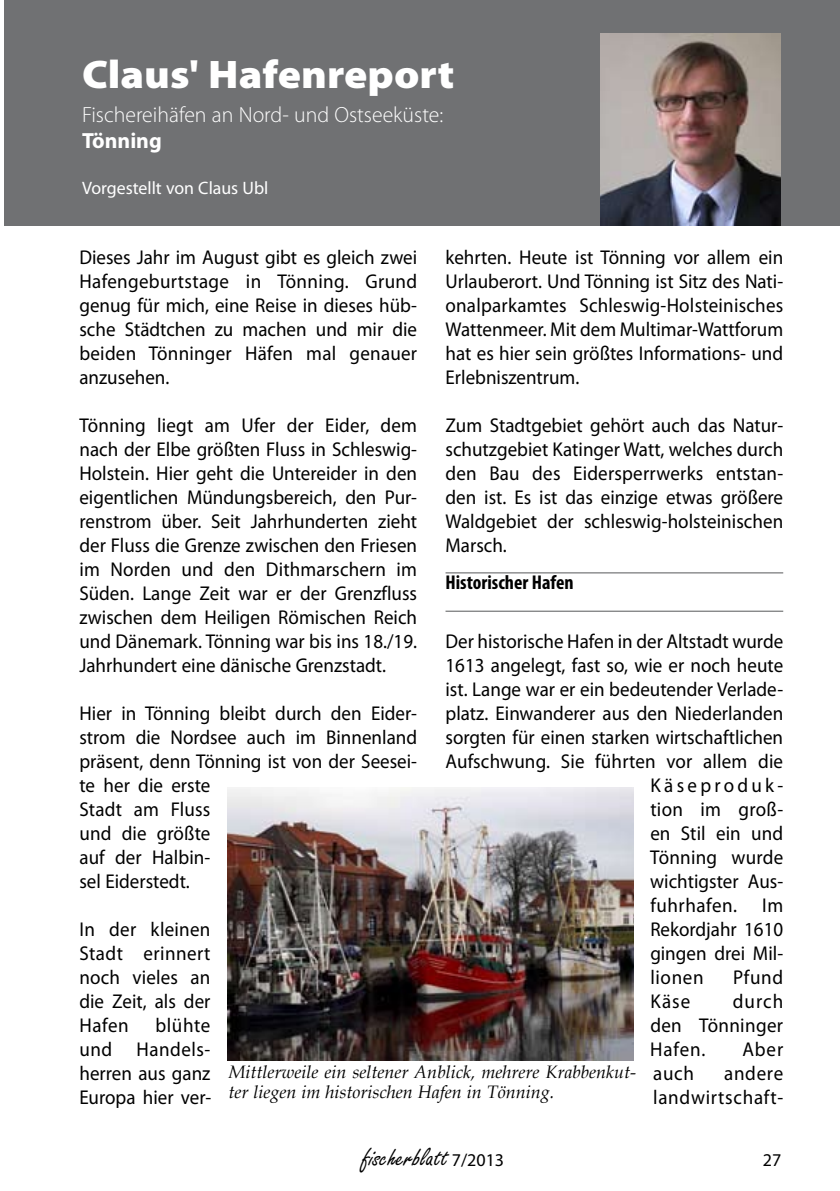
<style>
.page{position:relative;width:840px;height:1191px;background:#fff}
.page>*{position:absolute;margin:0;border:0;box-sizing:border-box;transform-origin:0 0}
.t1{font:900 40px "Myriad Pro";color:#fff;scale:1.08 1}
.t2{font:28px "Freestyle Script";color:#000}
.t3{font:300 22px "Myriad Pro";color:#fff}
.t4{font:700 22px "Myriad Pro";color:#fff}
.t5{font:20px/24px "Myriad Pro";color:#000;text-align:justify;scale:.95 1}
.t6{font:20px/24px "Myriad Pro";letter-spacing:.04em;color:#000;text-align:right;scale:.95 1}
.t7{font:700 condensed 20px "Myriad Pro";color:#000}
.t8{font:20px "Myriad Pro";letter-spacing:.03em;color:#000;scale:.95 1}
.t9{font:20px "Myriad Pro";letter-spacing:.175em;color:#000;scale:.95 1}
.t10{font:20px "Myriad Pro";letter-spacing:.02em;color:#000;scale:.95 1}
.t11{font:italic 18px/20px "Book Antiqua";color:#000}
.t12{font:18px "Myriad Pro";color:#fff}
.t13{font:18px "Myriad Pro";color:#000}
.s1{font-family:"Myriad Pro";font-size:18px}
</style>
<div class="page">
<div style="left:4px;top:0;width:835px;height:225px;background:#707173"></div>
<img style="left:600px;top:33px;width:179px;height:192px">
<hr style="left:445px;top:572px;width:337px;height:1px;background:#878889">
<hr style="left:445px;top:610px;width:337px;height:2px;background:#878889">
<img style="left:227px;top:788px;width:406px;height:272px">
<h1 class="t1" style="left:82px;top:48px;width:346px">Claus' Hafenreport</h1>
<p class="t3" style="left:82px;top:101px;width:362px">Fischereihäfen an Nord- und Ostseeküste:</p>
<p class="t4" style="left:82px;top:126px;width:81px">Tönning</p>
<p class="t12" style="left:82px;top:177px;width:188px">Vorgestellt von Claus Ubl</p>
<p class="t5" style="left:79px;top:245px;width:357px">Dieses Jahr im August gibt es gleich zwei Hafengeburtstage in Tönning. Grund genug für mich, eine Reise in dieses hüb&shy;sche Städtchen zu machen und mir die beiden Tönninger Häfen mal genauer anzusehen.</p>
<p class="t5" style="left:79px;top:413px;width:357px">Tönning liegt am Ufer der Eider, dem nach der Elbe größten Fluss in Schleswig-Holstein. Hier geht die Untereider in den eigentlichen Mündungsbereich, den Pur&shy;renstrom über. Seit Jahrhunderten zieht der Fluss die Grenze zwischen den Friesen im Norden und den Dithmarschern im Süden. Lange Zeit war er der Grenzfluss zwischen dem Heiligen Römischen Reich und Dänemark. Tönning war bis ins 18./19.<br>Jahrhundert eine dänische Grenzstadt.</p>
<p class="t5" style="left:79px;top:701px;width:357px;text-align:left">Hier in Tönning bleibt durch den Eider&shy;strom die Nordsee auch im Binnenland präsent, denn Tönning ist von der Seesei&shy;te her die erste<br>Stadt am Fluss<br>und die größte<br>auf der Halbin-<br>sel Eiderstedt.</p>
<p class="t5" style="left:79px;top:917px;width:139px">In der kleinen Stadt erinnert noch vieles an die Zeit, als der Hafen</p>
<p class="t5" style="left:445px;top:245px;width:357px">kehrten. Heute ist Tönning vor allem ein Urlauberort. Und Tönning ist Sitz des Nati&shy;onalparkamtes Schleswig-Holsteinisches Wattenmeer. Mit dem Multimar-Wattforum hat es hier sein größtes Informations- und Erlebniszentrum.</p>
<p class="t5" style="left:445px;top:413px;width:357px">Zum Stadtgebiet gehört auch das Natur&shy;schutzgebiet Katinger Watt, welches durch den Bau des Eidersperrwerks entstan&shy;den ist. Es ist das einzige etwas größere Waldgebiet der schleswig-holsteinischen Marsch.</p>
<p class="t7" style="left:445px;top:570px;width:129px">Historischer Hafen</p>
<p class="t5" style="left:445px;top:629px;width:357px">Der historische Hafen in der Altstadt wurde</p>
<p class="t5" style="left:445px;top:653px;width:357px">1613 angelegt, fast so, wie er noch heute</p>
<p class="t5" style="left:445px;top:677px;width:357px">ist. Lange war er ein bedeutender Verlade-</p>
<p class="t5" style="left:445px;top:701px;width:357px">platz. Einwanderer aus den Niederlanden</p>
<p class="t5" style="left:445px;top:725px;width:357px">sorgten für einen starken wirtschaftlichen</p>
<p class="t5" style="left:445px;top:749px;width:357px">Aufschwung. Sie führten vor allem die</p>
<p class="t9" style="left:650px;top:773px;width:141px">Käseproduk-</p>
<p class="t10" style="left:650px;top:797px;width:141px">tion im groß-</p>
<p class="t5" style="left:650px;top:821px;width:141px">en Stil ein und</p>
<p class="t5" style="left:650px;top:845px;width:141px">Tönning wurde</p>
<p class="t5" style="left:650px;top:869px;width:141px">wichtigster Aus-</p>
<p class="t8" style="left:650px;top:893px;width:141px">fuhrhafen. Im</p>
<p class="t5" style="left:650px;top:917px;width:141px">Rekordjahr 1610</p>
<p class="t5" style="left:650px;top:941px;width:141px">gingen drei Mil-</p>
<p class="t5" style="left:650px;top:965px;width:58px">lionen</p>
<p class="t5" style="left:732px;top:965px;width:54px">Pfund</p>
<p class="t5" style="left:650px;top:989px;width:43px">Käse</p>
<p class="t5" style="left:650px;top:989px;width:141px;text-indent:82px">durch den Tönninger Hafen.</p>
<p class="t5" style="left:79px;top:1013px;width:140px;text-indent:76px">blühte und Handels&shy;herren aus ganz Europa hier ver-</p>
<p class="t5" style="left:742px;top:1037px;width:44px">Aber</p>
<p class="t11" style="left:228px;top:1061px;width:409px">Mittlerweile ein seltener Anblick, mehrere Krabbenkut&shy;ter liegen im historischen Hafen in Tönning.</p>
<p class="t5" style="left:652px;top:1061px;width:44px">auch</p>
<p class="t6" style="left:652px;top:1061px;width:138px">andere landwirtschaft-</p>
<h2 class="t2" style="left:362px;top:1142px;width:143px">fischerblatt <span class="s1">7/2013</span></h2>
<p class="t13" style="left:762px;top:1149px;width:20px">27</p>
</div>
